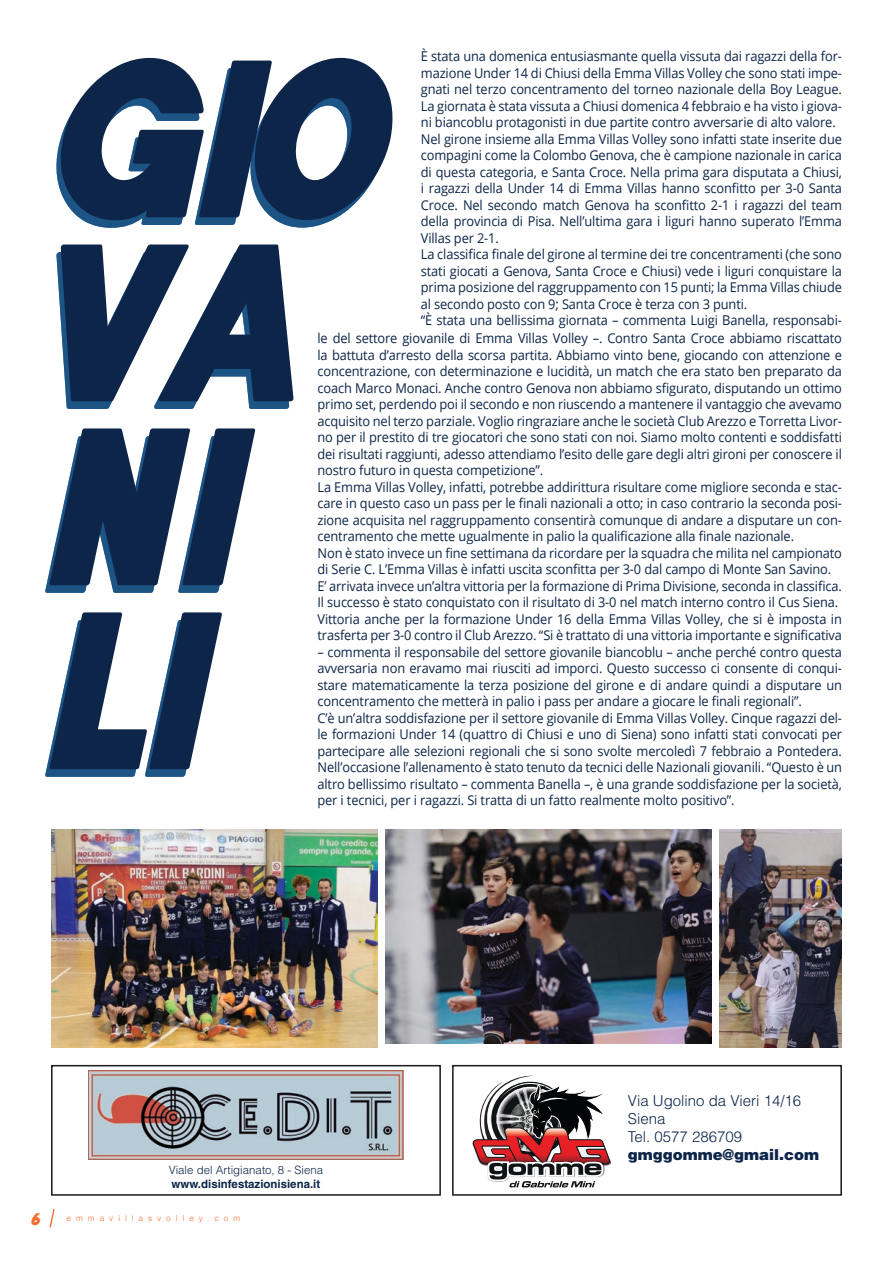
<style>
.page{position:relative;width:893px;height:1263px;background:#fff}
.page>*{position:absolute;margin:0;border:0;box-sizing:border-box;transform-origin:0 0}
.t1{font:italic 221.85px "Authentico";color:#0c2548}
.t2{font:italic 16.65px "Authentico";color:#f36e31}
.t3{font:300 15px "Helvetica LT Std";color:#0c2548}
.t4{font:900 15px "Helvetica LT Std";color:#0c2548}
.t5{font:13.5px/16.5px "Open Sans";letter-spacing:-.01em;color:#0c2548;text-align:justify;scale:.95 1}
.t6{font:300 11.55px "Helvetica LT Std";color:#0c2548}
.t7{font:700 11.55px "Helvetica LT Std";color:#0c2548}
.t8{font:300 8.25px "Helvetica LT Std";letter-spacing:.6em;color:#f36e31}
</style>
<div class="page">
<svg style="left:49px;top:1209px;width:6px;height:19px"></svg>
<div style="left:51px;top:1065px;width:390px;height:131px;border:2px solid #231f20"></div>
<div style="left:452px;top:1065px;width:390px;height:131px;border:2px solid #231f20"></div>
<svg style="left:473px;top:1076px;width:137px;height:111px"></svg>
<img style="left:88px;top:1070px;width:316px;height:90px">
<img style="left:51px;top:830px;width:327px;height:217px">
<img style="left:385px;top:830px;width:327px;height:214px">
<img style="left:719px;top:830px;width:123px;height:217px">
<p class="t5" style="left:421px;top:48px;width:445px">È stata una domenica entusiasmante quella vissuta dai ragazzi della for&shy;mazione Under 14 di Chiusi della Emma Villas Volley che sono stati impe&shy;gnati nel terzo concentramento del torneo nazionale della Boy League.<br>La giornata è stata vissuta a Chiusi domenica 4 febbraio e ha visto i giova&shy;ni biancoblu protagonisti in due partite contro avversarie di alto valore.</p>
<p class="t5" style="left:421px;top:130px;width:445px">Nel girone insieme alla Emma Villas Volley sono infatti state inserite due compagini come la Colombo Genova, che è campione nazionale in carica di questa categoria, e Santa Croce. Nella prima gara disputata a Chiusi, i ragazzi della Under 14 di Emma Villas hanno sconfitto per 3-0 Santa Croce. Nel secondo match Genova ha sconfitto 2-1 i ragazzi del team della provincia di Pisa. Nell’ultima gara i liguri hanno superato l’Emma Villas per 2-1.</p>
<p class="t5" style="left:421px;top:246px;width:445px">La classifica finale del girone al termine dei tre concentramenti (che sono stati giocati a Genova, Santa Croce e Chiusi) vede i liguri conquistare la prima posizione del raggruppamento con 15 punti; la Emma Villas chiude al secondo posto con 9; Santa Croce è terza con 3 punti.</p>
<p class="t5" style="left:421px;top:312px;width:445px">“È stata una bellissima giornata – commenta Luigi Banella, responsabi-</p>
<p class="t1" style="left:50px;top:-5px;width:334px">GIO</p>
<p class="t1" style="left:50px;top:179px;width:249px">VA</p>
<p class="t1" style="left:50px;top:362px;width:190px">NI</p>
<p class="t1" style="left:50px;top:546px;width:157px">LI</p>
<p class="t5" style="left:317px;top:330px;width:554px">le del settore giovanile di Emma Villas Volley –. Contro Santa Croce abbiamo riscattato la battuta d’arresto della scorsa partita. Abbiamo vinto bene, giocando con attenzione e concentrazione, con determinazione e lucidità, un match che era stato ben preparato da coach Marco Monaci. Anche contro Genova non abbiamo sfigurato, disputando un ottimo primo set, perdendo poi il secondo e non riuscendo a mantenere il vantaggio che avevamo acquisito nel terzo parziale. Voglio ringraziare anche le società Club Arezzo e Torretta Livor&shy;no per il prestito di tre giocatori che sono stati con noi. Siamo molto contenti e soddisfatti dei risultati raggiunti, adesso attendiamo l’esito delle gare degli altri gironi per conoscere il nostro futuro in questa competizione”.</p>
<p class="t5" style="left:317px;top:478px;width:554px">La Emma Villas Volley, infatti, potrebbe addirittura risultare come migliore seconda e stac&shy;care in questo caso un pass per le finali nazionali a otto; in caso contrario la seconda posi&shy;zione acquisita nel raggruppamento consentirà comunque di andare a disputare un con&shy;centramento che mette ugualmente in palio la qualificazione alla finale nazionale.</p>
<p class="t5" style="left:317px;top:544px;width:554px">Non è stato invece un fine settimana da ricordare per la squadra che milita nel campionato di Serie C. L’Emma Villas è infatti uscita sconfitta per 3-0 dal campo di Monte San Savino.</p>
<p class="t5" style="left:317px;top:577px;width:553px">E’ arrivata invece un’altra vittoria per la formazione di Prima Divisione, seconda in classifica.<br>Il successo è stato conquistato con il risultato di 3-0 nel match interno contro il Cus Siena.</p>
<p class="t5" style="left:317px;top:610px;width:554px">Vittoria anche per la formazione Under 16 della Emma Villas Volley, che si è imposta in trasferta per 3-0 contro il Club Arezzo. “Si è trattato di una vittoria importante e significativa</p>
<p class="t5" style="left:317px;top:643px;width:554px">– commenta il responsabile del settore giovanile biancoblu – anche perché contro questa avversaria non eravamo mai riusciti ad imporci. Questo successo ci consente di conqui&shy;stare matematicamente la terza posizione del girone e di andare quindi a disputare un concentramento che metterà in palio i pass per andare a giocare le finali regionali”.</p>
<p class="t5" style="left:317px;top:709px;width:554px">C’è un’altra soddisfazione per il settore giovanile di Emma Villas Volley. Cinque ragazzi del&shy;le formazioni Under 14 (quattro di Chiusi e uno di Siena) sono infatti stati convocati per partecipare alle selezioni regionali che si sono svolte mercoledì 7 febbraio a Pontedera.<br>Nell’occasione l’allenamento è stato tenuto da tecnici delle Nazionali giovanili. “Questo è un altro bellissimo risultato – commenta Banella –, è una grande soddisfazione per la società, per i tecnici, per i ragazzi. Si tratta di un fatto realmente molto positivo”.</p>
<p class="t6" style="left:169px;top:1163px;width:156px">Viale del Artigianato, 8 - Siena</p>
<p class="t7" style="left:172px;top:1177px;width:150px">www.disinfestazionisiena.it</p>
<p class="t2" style="left:31px;top:1208px;width:10px">6</p>
<p class="t8" style="left:67px;top:1213px;width:175px">emmavillasvolley.com</p>
<p class="t3" style="left:628px;top:1091px;width:175px">Via Ugolino da Vieri 14/16</p>
<p class="t3" style="left:628px;top:1109px;width:39px">Siena</p>
<p class="t3" style="left:628px;top:1127px;width:116px">Tel. 0577 286709</p>
<p class="t4" style="left:628px;top:1145px;width:193px">gmggomme@gmail.com</p>
</div>
